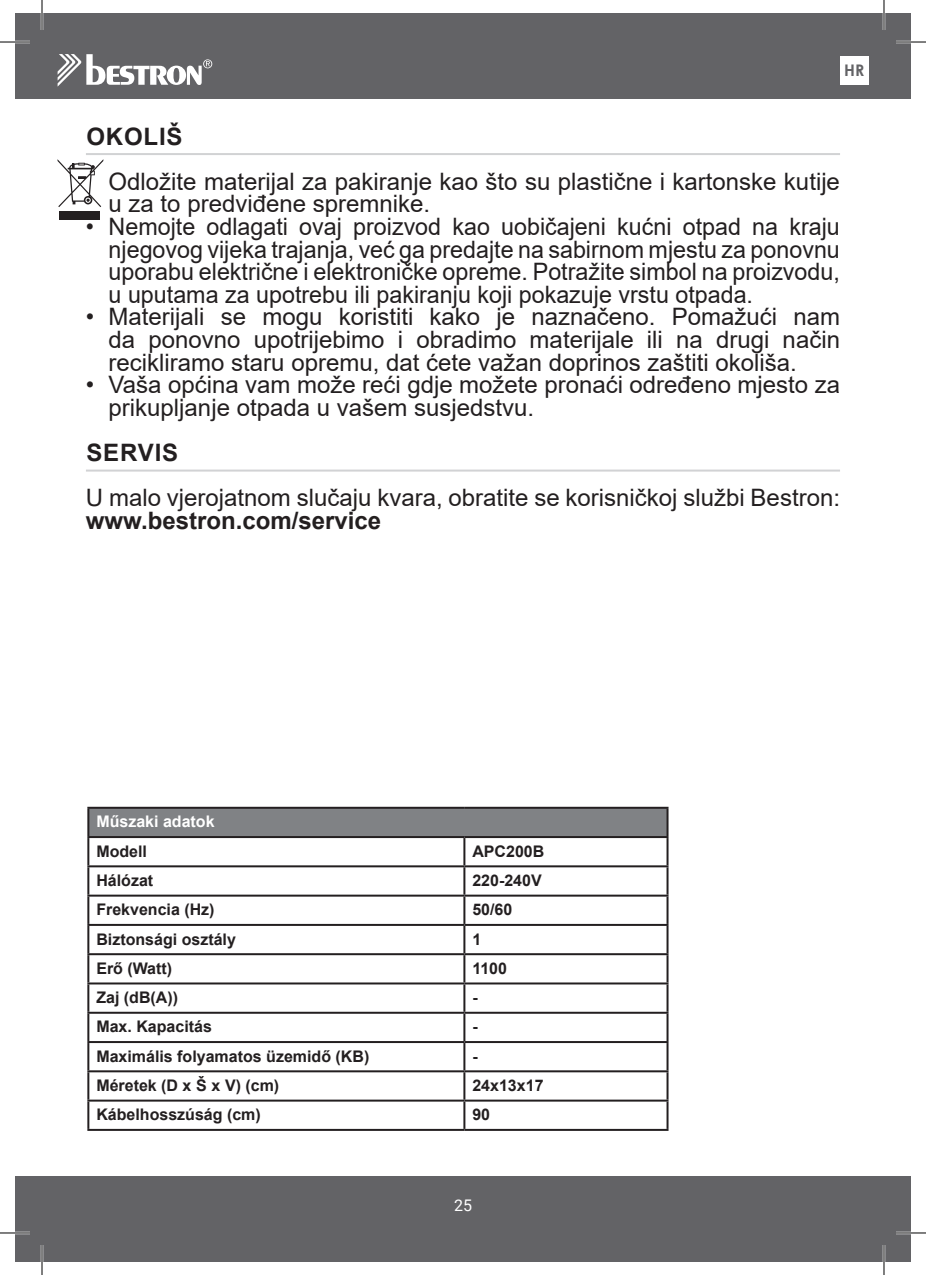
<style>
.page{position:relative;width:926px;height:1275px;background:#fff}
.page>*{position:absolute;margin:0;border:0;box-sizing:border-box;transform-origin:0 0}
.t1{font:24px/22.6px "Arial";color:#231f20}
.t2{font:700 24px "Arial";color:#231f20}
.t3{font:700 16px "Arial";color:#231f20}
.t4{font:700 16px "Arial";color:#fff}
.t5{font:700 16px "Century Gothic";color:#636366}
.t6{font:16px "Roboto";color:#fff}
</style>
<div class="page">
<div style="left:15px;top:14px;width:896px;height:85px;background:#636366"></div>
<div style="left:15px;top:1176px;width:896px;height:85px;background:#636366"></div>
<svg style="left:58px;top:54px;width:154px;height:32px"></svg>
<div style="left:840px;top:56px;width:28px;height:29px;background:#fff"></div>
<hr style="left:86px;top:153px;width:754px;height:2px;background:#d1d2d4">
<hr style="left:86px;top:469px;width:754px;height:2px;background:#d1d2d4">
<div style="left:88px;top:808px;width:579px;height:29px;background:#808285"></div>
<hr style="left:87px;top:807px;width:377px;height:2px;background:#231f20">
<hr style="left:87px;top:809px;width:2px;height:27px;background:#231f20">
<hr style="left:464px;top:807px;width:204px;height:2px;background:#231f20">
<hr style="left:666px;top:809px;width:2px;height:27px;background:#231f20">
<hr style="left:87px;top:836px;width:377px;height:2px;background:#231f20">
<hr style="left:87px;top:838px;width:2px;height:27px;background:#231f20">
<hr style="left:464px;top:836px;width:204px;height:2px;background:#231f20">
<hr style="left:463px;top:838px;width:2px;height:27px;background:#231f20">
<hr style="left:666px;top:838px;width:2px;height:27px;background:#231f20">
<hr style="left:87px;top:865px;width:377px;height:2px;background:#231f20">
<hr style="left:87px;top:867px;width:2px;height:27px;background:#231f20">
<hr style="left:464px;top:865px;width:204px;height:2px;background:#231f20">
<hr style="left:463px;top:867px;width:2px;height:27px;background:#231f20">
<hr style="left:666px;top:867px;width:2px;height:27px;background:#231f20">
<hr style="left:87px;top:894px;width:377px;height:2px;background:#231f20">
<hr style="left:87px;top:896px;width:2px;height:28px;background:#231f20">
<hr style="left:464px;top:894px;width:204px;height:2px;background:#231f20">
<hr style="left:463px;top:896px;width:2px;height:28px;background:#231f20">
<hr style="left:666px;top:896px;width:2px;height:28px;background:#231f20">
<hr style="left:87px;top:924px;width:377px;height:2px;background:#231f20">
<hr style="left:87px;top:926px;width:2px;height:27px;background:#231f20">
<hr style="left:464px;top:924px;width:204px;height:2px;background:#231f20">
<hr style="left:463px;top:926px;width:2px;height:27px;background:#231f20">
<hr style="left:666px;top:926px;width:2px;height:27px;background:#231f20">
<hr style="left:87px;top:953px;width:377px;height:2px;background:#231f20">
<hr style="left:87px;top:955px;width:2px;height:27px;background:#231f20">
<hr style="left:464px;top:953px;width:204px;height:2px;background:#231f20">
<hr style="left:463px;top:955px;width:2px;height:27px;background:#231f20">
<hr style="left:666px;top:955px;width:2px;height:27px;background:#231f20">
<hr style="left:87px;top:982px;width:377px;height:2px;background:#231f20">
<hr style="left:87px;top:984px;width:2px;height:27px;background:#231f20">
<hr style="left:464px;top:982px;width:204px;height:2px;background:#231f20">
<hr style="left:463px;top:984px;width:2px;height:27px;background:#231f20">
<hr style="left:666px;top:984px;width:2px;height:27px;background:#231f20">
<hr style="left:87px;top:1011px;width:377px;height:2px;background:#231f20">
<hr style="left:87px;top:1013px;width:2px;height:28px;background:#231f20">
<hr style="left:464px;top:1011px;width:204px;height:2px;background:#231f20">
<hr style="left:463px;top:1013px;width:2px;height:28px;background:#231f20">
<hr style="left:666px;top:1013px;width:2px;height:28px;background:#231f20">
<hr style="left:87px;top:1041px;width:377px;height:2px;background:#231f20">
<hr style="left:87px;top:1043px;width:2px;height:27px;background:#231f20">
<hr style="left:464px;top:1041px;width:204px;height:2px;background:#231f20">
<hr style="left:463px;top:1043px;width:2px;height:27px;background:#231f20">
<hr style="left:666px;top:1043px;width:2px;height:27px;background:#231f20">
<hr style="left:87px;top:1070px;width:377px;height:2px;background:#231f20">
<hr style="left:87px;top:1072px;width:2px;height:27px;background:#231f20">
<hr style="left:464px;top:1070px;width:204px;height:2px;background:#231f20">
<hr style="left:463px;top:1072px;width:2px;height:27px;background:#231f20">
<hr style="left:666px;top:1072px;width:2px;height:27px;background:#231f20">
<hr style="left:87px;top:1099px;width:377px;height:2px;background:#231f20">
<hr style="left:87px;top:1101px;width:2px;height:28px;background:#231f20">
<hr style="left:464px;top:1099px;width:204px;height:2px;background:#231f20">
<hr style="left:463px;top:1101px;width:2px;height:28px;background:#231f20">
<hr style="left:666px;top:1101px;width:2px;height:28px;background:#231f20">
<hr style="left:87px;top:1129px;width:377px;height:2px;background:#231f20">
<hr style="left:464px;top:1129px;width:204px;height:2px;background:#231f20">
<div style="left:59px;top:211px;width:41px;height:8px;background:#231f20"></div>
<svg style="left:58px;top:159px;width:45px;height:48px"></svg>
<hr style="left:0;top:41px;width:30px;height:2px;background:#fff">
<hr style="left:896px;top:41px;width:30px;height:2px;background:#fff">
<hr style="left:0;top:1231px;width:30px;height:3px;background:#fff">
<hr style="left:896px;top:1231px;width:30px;height:3px;background:#fff">
<hr style="left:41px;top:0;width:2px;height:30px;background:#fff">
<hr style="left:41px;top:1245px;width:2px;height:30px;background:#fff">
<hr style="left:883px;top:0;width:2px;height:30px;background:#fff">
<hr style="left:883px;top:1245px;width:2px;height:30px;background:#fff">
<hr style="left:0;top:42px;width:30px;height:1px;background:#000">
<hr style="left:896px;top:42px;width:30px;height:1px;background:#000">
<hr style="left:0;top:1232px;width:30px;height:1px;background:#000">
<hr style="left:896px;top:1232px;width:30px;height:1px;background:#000">
<hr style="left:42px;top:0;width:1px;height:30px;background:#000">
<hr style="left:42px;top:1245px;width:1px;height:30px;background:#000">
<hr style="left:884px;top:0;width:1px;height:30px;background:#000">
<hr style="left:884px;top:1245px;width:1px;height:30px;background:#000">
<p class="t5" style="left:844px;top:58px;width:22px">HR</p>
<p class="t2" style="left:86px;top:119px;width:98px">OKOLIŠ</p>
<p class="t1" style="left:109px;top:170px;width:733px;text-indent:-23px">• Odložite materijal za pakiranje kao što su plastične i kartonske kutije u za to predviđene spremnike.</p>
<p class="t1" style="left:109px;top:215px;width:733px;text-align:justify;text-indent:-23px">• Nemojte odlagati ovaj proizvod kao uobičajeni kućni otpad na kraju njegovog vijeka trajanja, već ga predajte na sabirnom mjestu za ponovnu uporabu električne i elektroničke opreme. Potražite simbol na proizvodu, u uputama za upotrebu ili pakiranju koji pokazuje vrstu otpada.</p>
<p class="t1" style="left:109px;top:305px;width:733px;text-align:justify;text-indent:-23px">• Materijali se mogu koristiti kako je naznačeno. Pomažući nam da ponovno upotrijebimo i obradimo materijale ili na drugi način recikliramo staru opremu, dat ćete važan doprinos zaštiti okoliša.</p>
<p class="t1" style="left:109px;top:373px;width:733px;text-indent:-23px">• Vaša općina vam može reći gdje možete pronaći određeno mjesto za prikupljanje otpada u vašem susjedstvu.</p>
<p class="t2" style="left:86px;top:436px;width:93px">SERVIS</p>
<p class="t1" style="left:86px;top:486px;width:756px">U malo vjerojatnom slučaju kvara, obratite se korisničkoj službi Bestron:</p>
<p class="t2" style="left:86px;top:503px;width:297px">www.bestron.com/service</p>
<p class="t4" style="left:96px;top:810px;width:120px">Műszaki adatok</p>
<p class="t3" style="left:96px;top:840px;width:52px">Modell</p>
<p class="t3" style="left:472px;top:840px;width:74px">APC200B</p>
<p class="t3" style="left:96px;top:869px;width:58px">Hálózat</p>
<p class="t3" style="left:472px;top:869px;width:71px">220-240V</p>
<p class="t3" style="left:96px;top:898px;width:120px">Frekvencia (Hz)</p>
<p class="t3" style="left:472px;top:898px;width:42px">50/60</p>
<p class="t3" style="left:96px;top:927px;width:141px">Biztonsági osztály</p>
<p class="t3" style="left:472px;top:927px;width:10px">1</p>
<p class="t3" style="left:96px;top:957px;width:77px">Erő (Watt)</p>
<p class="t3" style="left:472px;top:957px;width:36px">1100</p>
<p class="t3" style="left:96px;top:986px;width:83px">Zaj (dB(A))</p>
<p class="t3" style="left:472px;top:986px;width:7px">-</p>
<p class="t3" style="left:96px;top:1015px;width:117px">Max. Kapacitás</p>
<p class="t3" style="left:472px;top:1015px;width:7px">-</p>
<p class="t3" style="left:96px;top:1044px;width:274px">Maximális folyamatos üzemidő (KB)</p>
<p class="t3" style="left:472px;top:1044px;width:7px">-</p>
<p class="t3" style="left:96px;top:1074px;width:184px">Méretek (D x Š x V) (cm)</p>
<p class="t3" style="left:472px;top:1074px;width:73px">24x13x17</p>
<p class="t3" style="left:96px;top:1103px;width:166px">Kábelhosszúság (cm)</p>
<p class="t3" style="left:472px;top:1103px;width:19px">90</p>
<p class="t6" style="left:454px;top:1193px;width:19px">25</p>
</div>
